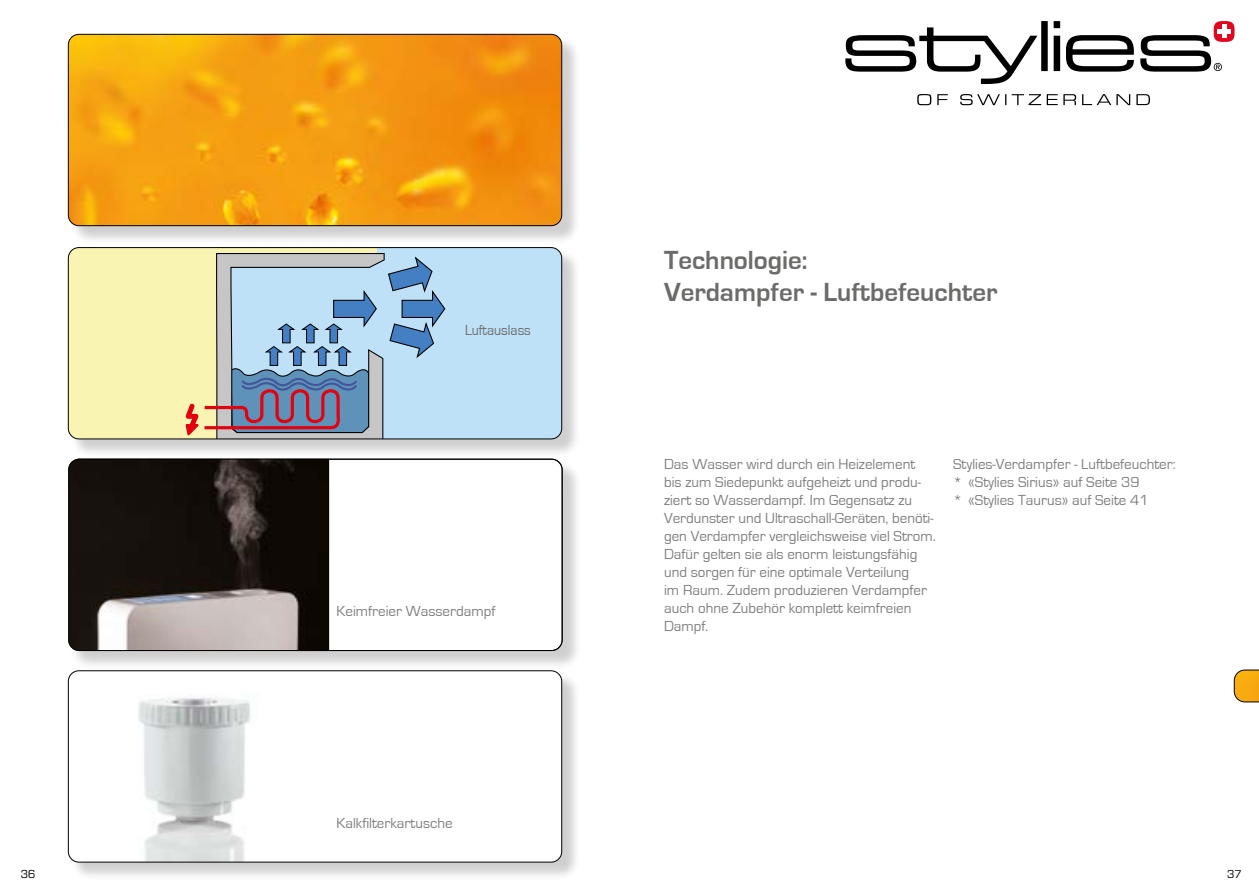
<style>
.page{position:relative;width:1259px;height:893px;background:#fff}
.page>*{position:absolute;margin:0;border:0;box-sizing:border-box;transform-origin:0 0}
.t1{font:700 27px/32.4px "Eurostile";color:#6b6b6a}
.t2{font:15px/18px "Eurostile";color:#7e7e7d}
.t3{font:15px "Eurostile";color:#6b6b6a;scale:.93 1}
.t4{font:12px "Eurostile";color:#000}
</style>
<div class="page">
<div style="left:70px;top:250px;width:510px;height:208px;background:#000;opacity:.19"></div>
<div style="left:68px;top:248px;width:156px;height:191px;background:#faf4b3"></div>
<div style="left:446px;top:249px;width:116px;height:190px;background:#bee1f8"></div>
<svg style="left:186px;top:249px;width:260px;height:188px;background:#a9bcc9"></svg>
<div style="left:68px;top:247px;width:494px;height:192px;border:1px solid #000;border-radius:11px"></div>
<div style="left:70px;top:36px;width:510px;height:209px;background:#000;opacity:.19"></div>
<img style="left:68px;top:34px;width:494px;height:192px">
<div style="left:68px;top:34px;width:494px;height:192px;border:1px solid #000;border-radius:11px"></div>
<div style="left:71px;top:461px;width:510px;height:209px;background:#000;opacity:.19"></div>
<div style="left:69px;top:459px;width:493px;height:191px;background:#fff;border-radius:11px"></div>
<img style="left:70px;top:459px;width:259px;height:192px">
<div style="left:68px;top:459px;width:494px;height:192px;border:1px solid #000;border-radius:11px"></div>
<div style="left:70px;top:673px;width:510px;height:208px;background:#000;opacity:.19"></div>
<div style="left:68px;top:671px;width:494px;height:191px;background:#fff;border-radius:11px"></div>
<img style="left:68px;top:672px;width:183px;height:190px">
<div style="left:68px;top:670px;width:494px;height:192px;border:1px solid #000;border-radius:11px"></div>
<svg style="left:845px;top:21px;width:202px;height:63px"></svg>
<svg style="left:1053px;top:21px;width:7px;height:50px"></svg>
<svg style="left:1066px;top:35px;width:67px;height:37px"></svg>
<svg style="left:1140px;top:35px;width:82px;height:37px"></svg>
<svg style="left:917px;top:94px;width:233px;height:11px"></svg>
<div style="left:1213px;top:21px;width:21px;height:21px;background:#e3051f;border-radius:8px"></div>
<div style="left:1221px;top:25px;width:5px;height:13px;background:#fff"></div>
<div style="left:1217px;top:29px;width:13px;height:5px;background:#fff"></div>
<svg style="left:1233px;top:670px;width:26px;height:32px"></svg>
<p class="t3" style="left:465px;top:322px;width:72px">Luftauslass</p>
<p class="t2" style="left:336px;top:602px;width:160px">Keimfreier Wasserdampf</p>
<p class="t2" style="left:336px;top:814px;width:118px">Kalkfilterkartusche</p>
<h1 class="t1" style="left:664px;top:244px;width:335px">Technologie:<br>Verdampfer - Luftbefeuchter</h1>
<p class="t2" style="left:664px;top:456px;width:273px">Das Wasser wird durch ein Heizelement bis zum Siedepunkt aufgeheizt und produ&shy;ziert so Wasserdampf. Im Gegensatz zu Verdunster und Ultraschall-Geräten, benöti&shy;gen Verdampfer vergleichsweise viel Strom.<br>Dafür gelten sie als enorm leistungsfähig und sorgen für eine optimale Verteilung<br>im Raum. Zudem produzieren Verdampfer auch ohne Zubehör komplett keimfreien Dampf.</p>
<p class="t2" style="left:953px;top:456px;width:224px">Stylies-Verdampfer - Luftbefeuchter: * «Stylies Sirius» auf Seite 39<br>* «Stylies Taurus» auf Seite 41</p>
<p class="t4" style="left:21px;top:866px;width:16px">36</p>
<p class="t4" style="left:1227px;top:866px;width:16px">37</p>
</div>
